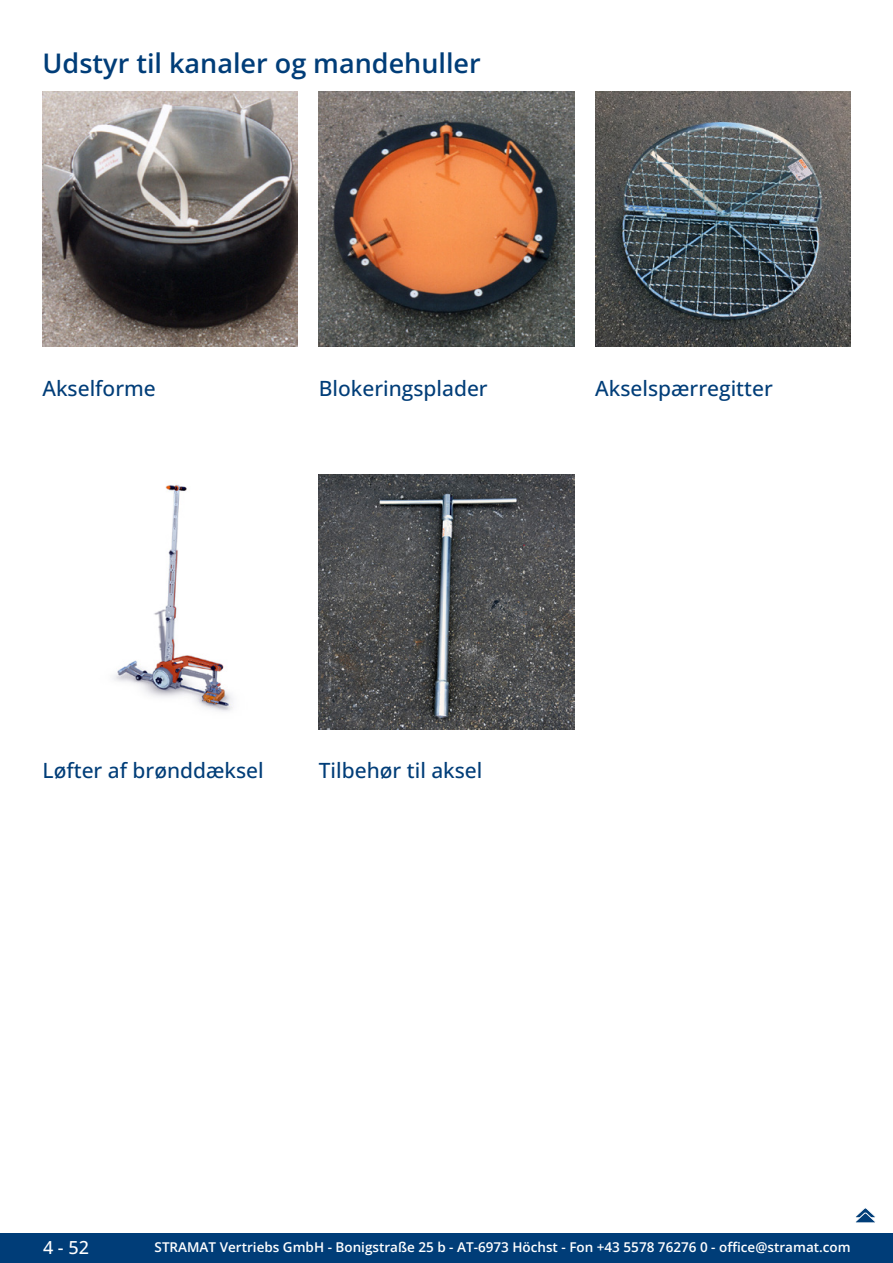
<style>
.page{position:relative;width:893px;height:1263px;background:#fff}
.page>*{position:absolute;margin:0;border:0;box-sizing:border-box;transform-origin:0 0}
.GruppeName{font:600 27px "Open Sans";color:#003d78}
.Übersicth{font:500 21px "Open Sans";color:#003d78}
.t1{font:500 18px "Open Sans";color:#fff}
.t2{font:600 13.5px "Open Sans";color:#fff}
</style>
<div class="page">
<div style="left:0;top:1233px;width:893px;height:30px;background:#003d78"></div>
<img style="left:43px;top:91px;width:255px;height:256px">
<img style="left:113px;top:484px;width:121px;height:228px">
<img style="left:319px;top:91px;width:255px;height:256px">
<img style="left:319px;top:474px;width:255px;height:255px">
<img style="left:595px;top:91px;width:255px;height:256px">
<svg style="left:855px;top:1208px;width:21px;height:15px"></svg>
<p class="GruppeName" style="left:43px;top:44px;width:440px">Udstyr til kanaler og mandehuller</p>
<p class="Übersicth" style="left:43px;top:374px;width:115px">Akselforme</p>
<p class="Übersicth" style="left:319px;top:374px;width:170px">Blokeringsplader</p>
<p class="Übersicth" style="left:595px;top:374px;width:179px">Akselspærregitter</p>
<p class="Übersicth" style="left:43px;top:756px;width:223px">Løfter af brønddæksel</p>
<p class="Übersicth" style="left:319px;top:756px;width:165px">Tilbehør til aksel</p>
<h3 class="t1" style="left:43px;top:1234px;width:48px">4 - 52</h3>
<p class="t2" style="left:155px;top:1238px;width:698px">STRAMAT Vertriebs GmbH - Bonigstraße 25 b - AT-6973 Höchst - Fon +43 5578 76276 0 - office@stramat.com</p>
</div>
